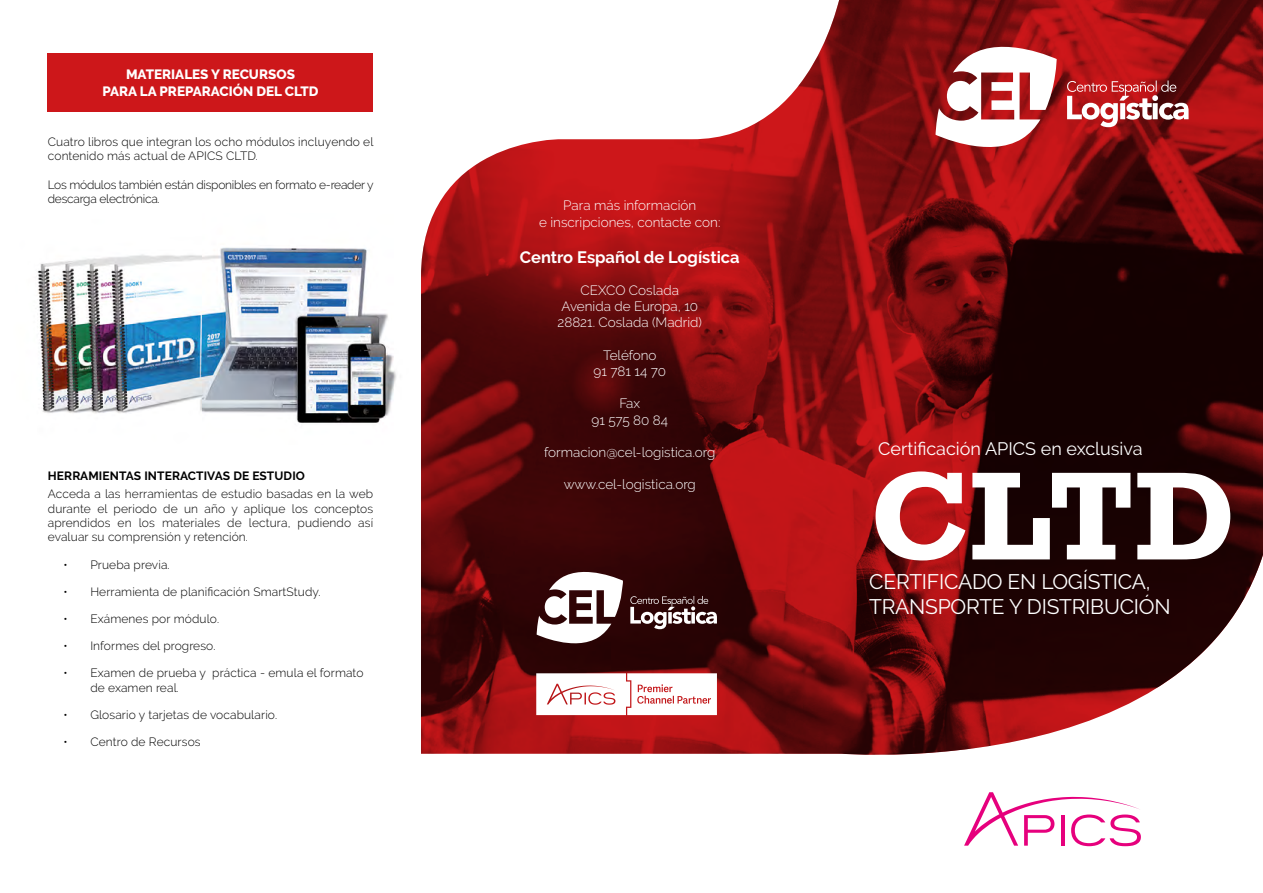
<style>
.page{position:relative;width:1263px;height:893px;background:#fff}
.page>*{position:absolute;margin:0;border:0;box-sizing:border-box;transform-origin:0 0}
.t1{font:700 127.5px "Rockwell";color:#fff}
.t2{font:21px/25.2px "Raleway";letter-spacing:-.01em;color:#fff}
.t3{font:18px "Raleway";color:#fff}
.t4{font:700 16.5px "Raleway";color:#fff}
.t5{font:300 13.5px/16.2px "Raleway";color:#fff;text-align:center}
.t6{font:800 13.5px/16.2px "Raleway";color:#fff;text-align:center}
.t7{font:300 12px/14.4px "Raleway";letter-spacing:.01em;color:#000}
.t8{font:300 12px/14.4px "Raleway";letter-spacing:-.02em;color:#000}
.t9{font:700 12px "Raleway";letter-spacing:.01em;color:#000}
</style>
<div class="page">
<svg style="left:964px;top:792px;width:177px;height:54px"></svg>
<img style="left:421px;top:0;width:842px;height:755px">
<svg style="left:536px;top:673px;width:181px;height:42px"></svg>
<svg style="left:537px;top:563px;width:86px;height:89px"></svg>
<svg style="left:630px;top:596px;width:87px;height:33px"></svg>
<svg style="left:935px;top:34px;width:122px;height:126px"></svg>
<svg style="left:1067px;top:81px;width:121px;height:46px"></svg>
<div style="left:48px;top:53px;width:325px;height:59px;background:#cd171a"></div>
<img style="left:37px;top:247px;width:360px;height:176px">
<p class="t6" style="left:102px;top:67px;width:218px">MATERIALES Y RECURSOS<br>PARA LA PREPARACIÓN DEL CLTD</p>
<p class="t7" style="left:48px;top:134px;width:327px">Cuatro libros que integran los ocho módulos incluyendo el contenido más actual de APICS CLTD.</p>
<p class="t8" style="left:48px;top:177px;width:327px">Los módulos también están disponibles en formato e-reader y descarga electrónica.</p>
<p class="t9" style="left:48px;top:468px;width:259px">HERRAMIENTAS INTERACTIVAS DE ESTUDIO</p>
<p class="t7" style="left:48px;top:487px;width:327px;text-align:justify">Acceda a las herramientas de estudio basadas en la web durante el periodo de un año y aplique los conceptos aprendidos en los materiales de lectura, pudiendo así evaluar su comprensión y retención.</p>
<p class="t7" style="left:63px;top:557px;width:108px">• Prueba previa.</p>
<p class="t7" style="left:63px;top:584px;width:259px">• Herramienta de planificación SmartStudy.</p>
<p class="t7" style="left:63px;top:611px;width:157px">• Exámenes por módulo.</p>
<p class="t7" style="left:63px;top:639px;width:154px">• Informes del progreso.</p>
<p class="t7" style="left:90px;top:666px;width:275px;text-indent:-27px">• Examen de prueba y práctica - emula el formato de examen real.</p>
<p class="t7" style="left:63px;top:707px;width:215px">• Glosario y tarjetas de vocabulario.</p>
<p class="t7" style="left:63px;top:734px;width:139px">• Centro de Recursos</p>
<p class="t5" style="left:539px;top:197px;width:183px">Para más información<br>e inscripciones, contacte con:</p>
<h3 class="t4" style="left:520px;top:247px;width:221px">Centro Español de Logística</h3>
<p class="t5" style="left:557px;top:282px;width:146px">CEXCO Coslada<br>Avenida de Europa, 10<br>28821. Coslada (Madrid)</p>
<p class="t5" style="left:593px;top:347px;width:74px">Teléfono<br>91 781 14 70</p>
<p class="t5" style="left:591px;top:395px;width:78px">Fax<br>91 575 80 84</p>
<p class="t5" style="left:544px;top:444px;width:173px">formacion@cel-logistica.org</p>
<p class="t5" style="left:564px;top:476px;width:134px">www.cel-logistica.org</p>
<h3 class="t3" style="left:878px;top:438px;width:266px">Certificación APICS en exclusiva</h3>
<h1 class="t1" style="left:869px;top:439px;width:369px">CLTD</h1>
<h2 class="t2" style="left:869px;top:569px;width:303px">CERTIFICADO EN LOGÍSTICA,<br>TRANSPORTE Y DISTRIBUCIÓN</h2>
</div>
